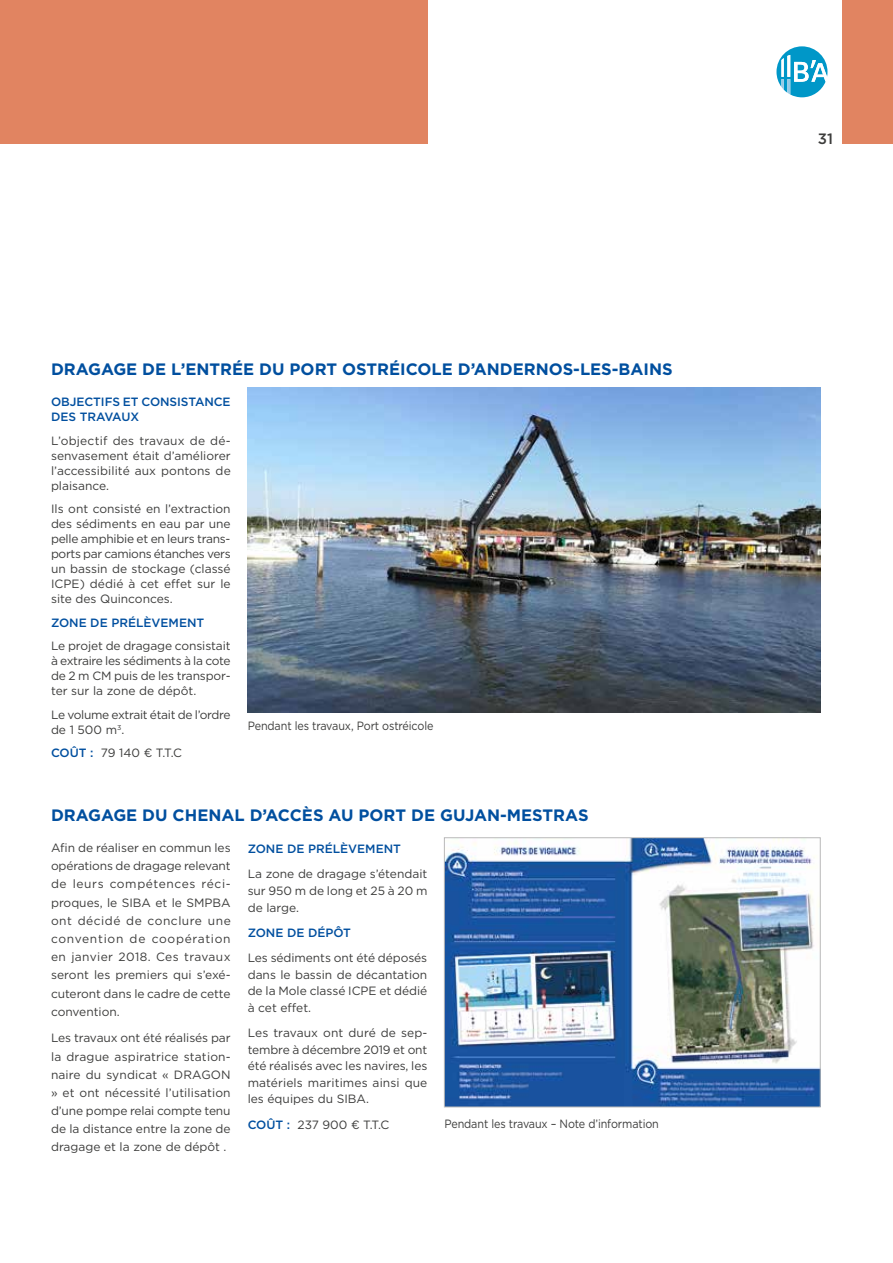
<style>
.page{position:relative;width:893px;height:1263px;background:#fff}
.page>*{position:absolute;margin:0;border:0;box-sizing:border-box;transform-origin:0 0}
.t1{font:700 16.5px "Gotham";color:#004f9f}
.t2{font:500 15px "Gotham";color:#3c3c3b}
.t3{font:12px/18.1px "Gotham";color:#3c3c3b;text-align:justify}
.t4{font:500 12px/15px "Gotham";color:#004f9f}
.t5{font:12px "Gotham";color:#3c3c3b;scale:.9 1}
.t6{font:12px/15px "Gotham";letter-spacing:-.025em;color:#3c3c3b}
.s1{font-weight:500;color:#004f9f}
</style>
<div class="page">
<div style="left:0;top:0;width:427px;height:144px;background:#e18461"></div>
<div style="left:842px;top:0;width:51px;height:144px;background:#e18461"></div>
<svg style="left:776px;top:46px;width:51px;height:51px"></svg>
<img style="left:248px;top:387px;width:573px;height:326px">
<img style="left:446px;top:839px;width:373px;height:266px">
<div style="left:444px;top:837px;width:377px;height:270px;border:1px solid #b9b9b9"></div>
<h1 class="t1" style="left:51px;top:358px;width:623px">DRAGAGE DE L’ENTRÉE DU PORT OSTRÉICOLE D’ANDERNOS-LES-BAINS</h1>
<p class="t4" style="left:51px;top:394px;width:181px">OBJECTIFS ET CONSISTANCE<br>DES TRAVAUX</p>
<p class="t3" style="left:51px;top:433px;width:181px;line-height:15px">L’objectif des travaux de dé&shy;senvasement était d’améliorer l’accessibilité aux pontons de plaisance.</p>
<p class="t3" style="left:51px;top:501px;width:181px;line-height:15px">Ils ont consisté en l’extraction des sédiments en eau par une pelle amphibie et en leurs trans&shy;ports par camions étanches vers un bassin de stockage (classé ICPE) dédié à cet effet sur le site des Quinconces.</p>
<p class="t4" style="left:51px;top:615px;width:155px">ZONE DE PRÉLÈVEMENT</p>
<p class="t3" style="left:51px;top:638px;width:181px;line-height:15px">Le projet de dragage consistait à extraire les sédiments à la cote de 2 m CM puis de les transpor&shy;ter sur la zone de dépôt.</p>
<p class="t6" style="left:51px;top:707px;width:181px">Le volume extrait était de l’ordre de 1 500 m<sup>3</sup>.</p>
<p class="t3" style="left:51px;top:744px;width:133px"><span class="s1">COÛT :</span> 79 140 € T.T.C</p>
<p class="t5" style="left:248px;top:718px;width:208px">Pendant les travaux, Port ostréicole</p>
<h1 class="t1" style="left:51px;top:804px;width:539px">DRAGAGE DU CHENAL D’ACCÈS AU PORT DE GUJAN-MESTRAS</h1>
<p class="t3" style="left:51px;top:838px;width:181px">Afin de réaliser en commun les opérations de dragage relevant de leurs compétences réci&shy;proques, le SIBA et le SMPBA ont décidé de conclure une convention de coopération en janvier 2018. Ces travaux seront les premiers qui s’exé&shy;cuteront dans le cadre de cette convention.</p>
<p class="t3" style="left:51px;top:1029px;width:181px">Les travaux ont été réalisés par la drague aspiratrice station&shy;naire du syndicat « DRAGON » et ont nécessité l’utilisation d’une pompe relai compte tenu de la distance entre la zone de dragage et la zone de dépôt .</p>
<p class="t4" style="left:248px;top:841px;width:155px">ZONE DE PRÉLÈVEMENT</p>
<p class="t3" style="left:248px;top:866px;width:181px;line-height:16.6px">La zone de dragage s’étendait sur 950 m de long et 25 à 20 m de large.</p>
<p class="t4" style="left:248px;top:925px;width:105px">ZONE DE DÉPÔT</p>
<p class="t3" style="left:248px;top:949px;width:181px;line-height:16.6px">Les sédiments ont été déposés dans le bassin de décantation de la Mole classé ICPE et dédié à cet effet.</p>
<p class="t3" style="left:248px;top:1024px;width:181px;line-height:16.6px">Les travaux ont duré de sep&shy;tembre à décembre 2019 et ont été réalisés avec les navires, les matériels maritimes ainsi que les équipes du SIBA.</p>
<p class="t3" style="left:248px;top:1115px;width:143px"><span class="s1">COÛT :</span> 237 900 € T.T.C</p>
<p class="t5" style="left:444px;top:1116px;width:240px">Pendant les travaux – Note d’information</p>
<p class="t2" style="left:818px;top:128px;width:17px">31</p>
</div>
